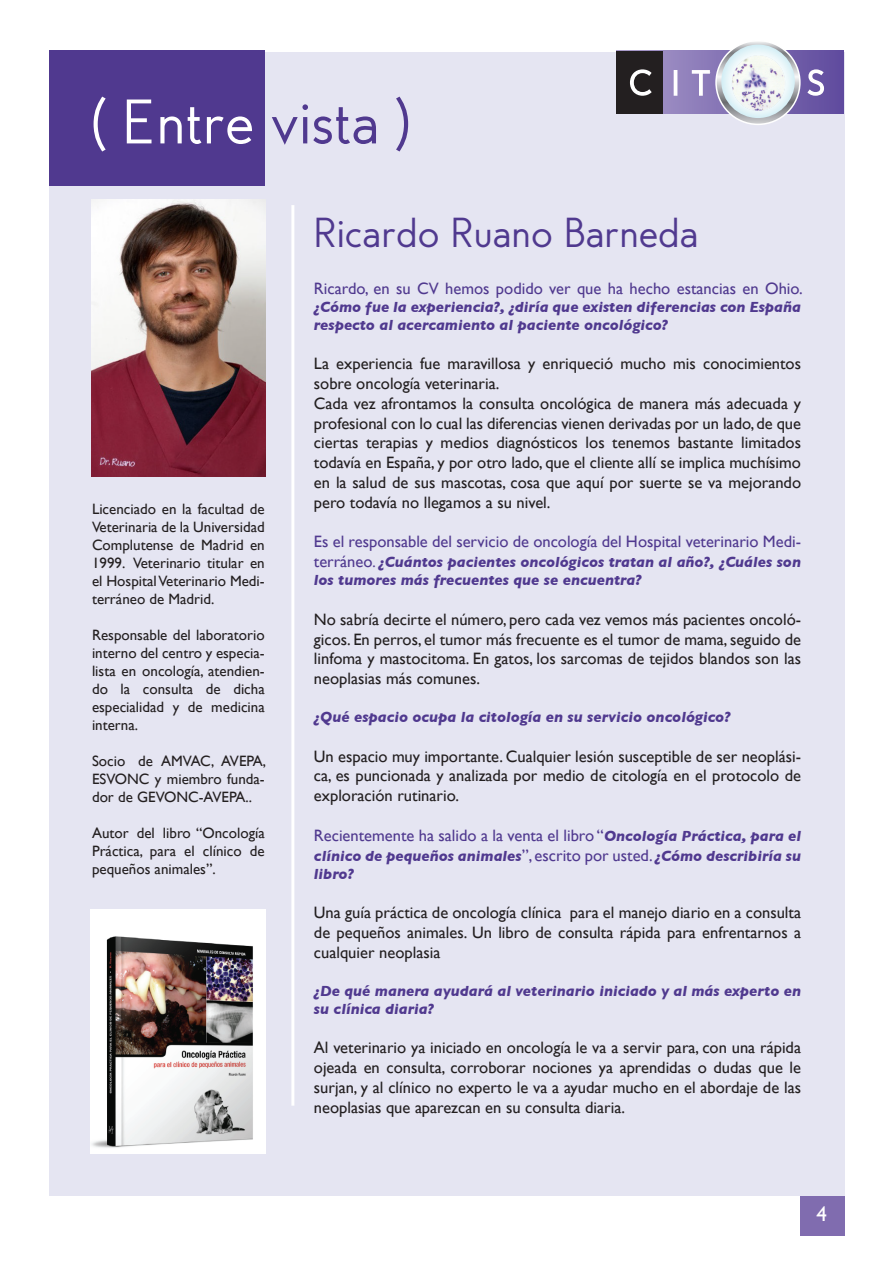
<style>
.page{position:relative;width:893px;height:1263px;background:#fff}
.page>*{position:absolute;margin:0;border:0;box-sizing:border-box;transform-origin:0 0}
.t1{font:54px "Edelsans";color:#fff}
.t2{font:36px "Edelsans";color:#50398f}
.t3{font:21px "Gill Sans";color:#fff}
.t4{font:16.5px/19.8px "Gill Sans";color:#231f20;text-align:justify}
.t5{font:16.5px "Gill Sans";color:#50398f}
.t6{font:italic 700 15px/18px "Gill Sans";color:#50398f}
.t7{font:15px/18px "Gill Sans";color:#231f20;text-align:justify}
.s1{color:#50398f}
.s2{font-weight:400;font-style:normal;font-size:16.5px}
.s3{font-weight:400;font-style:normal}
.s4{font-weight:700;font-style:italic;font-size:15px}
</style>
<div class="page">
<div style="left:50px;top:52px;width:794px;height:1144px;background:#e5e5f2"></div>
<div style="left:800px;top:1196px;width:44px;height:39px;background:#806caf"></div>
<svg style="left:617px;top:51px;width:227px;height:63px;background:#7e6db0"></svg>
<svg style="left:716px;top:41px;width:84px;height:83px"></svg>
<div style="left:715px;top:40px;width:86px;height:85px;border:2px solid #fff;border-radius:50%"></div>
<svg style="left:721px;top:45px;width:74px;height:73px"></svg>
<img style="left:728px;top:53px;width:60px;height:61px">
<div style="left:616px;top:51px;width:47px;height:62px;background:#231f20"></div>
<svg style="left:807px;top:69px;width:17px;height:27px"></svg>
<svg style="left:630px;top:69px;width:22px;height:27px"></svg>
<svg style="left:674px;top:70px;width:3px;height:26px"></svg>
<svg style="left:692px;top:70px;width:18px;height:26px"></svg>
<div style="left:50px;top:51px;width:215px;height:135px;background:#50398f"></div>
<img style="left:91px;top:199px;width:175px;height:277px">
<hr style="left:291px;top:205px;width:3px;height:901px;background:#fff">
<img style="left:90px;top:909px;width:176px;height:245px">
<p class="t1" style="left:91px;top:90px;width:321px">( Entre <span class="s1">vista )</span></p>
<p class="t7" style="left:92px;top:500px;width:174px">Licenciado en la facultad de Veterinaria de la Universidad Complutense de Madrid en 1999. Veterinario titular en el Hospital Veterinario Medi&shy;terráneo de Madrid.</p>
<p class="t7" style="left:92px;top:626px;width:174px">Responsable del laboratorio interno del centro y especia&shy;lista en oncología, atendien&shy;do la consulta de dicha especialidad y de medicina interna.</p>
<p class="t7" style="left:92px;top:752px;width:176px">Socio de AMVAC, AVEPA, ESVONC y miembro funda&shy;dor de GEVONC-AVEPA..</p>
<p class="t7" style="left:92px;top:824px;width:174px">Autor del libro “Oncología Práctica, para el clínico de pequeños animales”.</p>
<p class="t2" style="left:313px;top:211px;width:387px">Ricardo Ruano Barneda</p>
<p class="t5" style="left:314px;top:278px;width:490px">Ricardo, en su CV hemos podido ver que ha hecho estancias en Ohio.</p>
<p class="t6" style="left:314px;top:297px;width:489px">¿Cómo fue la experiencia?, ¿diría que existen diferencias con España respecto al acercamiento al paciente oncológico?</p>
<p class="t4" style="left:314px;top:354px;width:489px;text-align:left">La experiencia fue maravillosa y enriqueció mucho mis conocimientos sobre oncología veterinaria.<br>Cada vez afrontamos la consulta oncológica de manera más adecuada y profesional con lo cual las diferencias vienen derivadas por un lado, de que ciertas terapias y medios diagnósticos los tenemos bastante limitados todavía en España, y por otro lado, que el cliente allí se implica muchísimo en la salud de sus mascotas, cosa que aquí por suerte se va mejorando pero todavía no llegamos a su nivel.</p>
<p class="t5" style="left:314px;top:532px;width:489px">Es el responsable del servicio de oncología del Hospital veterinario Medi-</p>
<p class="t6" style="left:314px;top:553px;width:489px"><span class="s2">terráneo</span><span class="s3">.</span> ¿Cuántos pacientes oncológicos tratan al año?, ¿Cuáles son los tumores más frecuentes que se encuentra?</p>
<p class="t4" style="left:314px;top:609px;width:489px">No sabría decirte el número, pero cada vez vemos más pacientes oncoló&shy;gicos. En perros, el tumor más frecuente es el tumor de mama, seguido de linfoma y mastocitoma. En gatos, los sarcomas de tejidos blandos son las neoplasias más comunes.</p>
<p class="t6" style="left:314px;top:708px;width:418px">¿Qué espacio ocupa la citología en su servicio oncológico?</p>
<p class="t4" style="left:314px;top:746px;width:489px">Un espacio muy importante. Cualquier lesión susceptible de ser neoplási&shy;ca, es puncionada y analizada por medio de citología en el protocolo de exploración rutinario.</p>
<p class="t5" style="left:314px;top:826px;width:489px">Recientemente ha salido a la venta el libro “<span class="s4">Oncología Práctica, para el</span></p>
<p class="t6" style="left:314px;top:846px;width:489px">clínico de pequeños animales<span class="s2">”, escrito por usted.</span> ¿Cómo describiría su libro?</p>
<p class="t4" style="left:314px;top:903px;width:489px">Una guía práctica de oncología clínica para el manejo diario en a consulta de pequeños animales. Un libro de consulta rápida para enfrentarnos a cualquier neoplasia</p>
<p class="t6" style="left:314px;top:981px;width:489px">¿De qué manera ayudará al veterinario iniciado y al más experto en su clínica diaria?</p>
<p class="t4" style="left:314px;top:1038px;width:489px">Al veterinario ya iniciado en oncología le va a servir para, con una rápida ojeada en consulta, corroborar nociones ya aprendidas o dudas que le surjan, y al clínico no experto le va a ayudar mucho en el abordaje de las neoplasias que aparezcan en su consulta diaria.</p>
<p class="t3" style="left:816px;top:1202px;width:12px">4</p>
<p class="t3" style="left:816px;top:1203px;width:12px">3</p>
</div>
